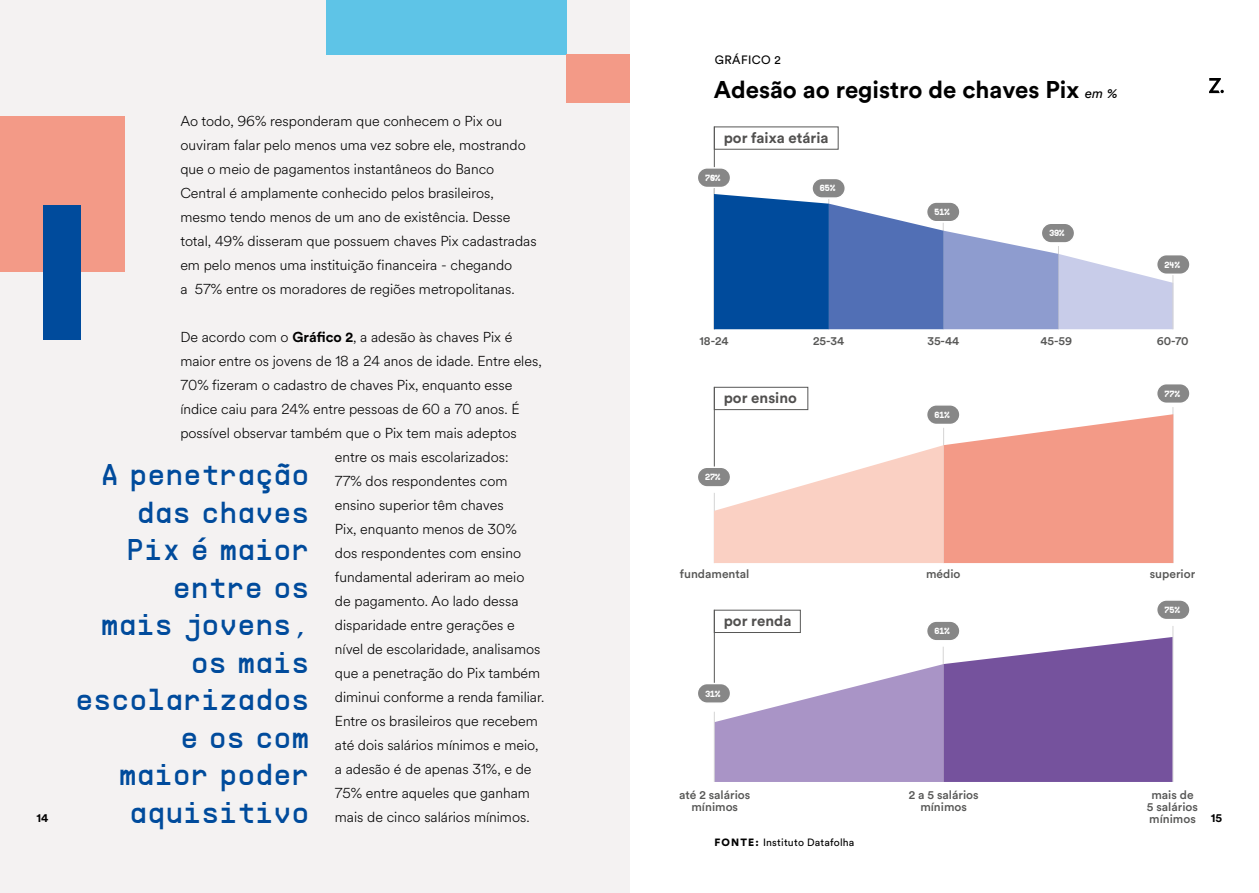
<style>
.page{position:relative;width:1259px;height:893px;background:#fff}
.page>*{position:absolute;margin:0;border:0;box-sizing:border-box;transform-origin:0 0}
.t1{font:30px/37.5px "Supply";color:#004b9c;text-align:right}
.t2{font:700 24px "Circular Std";color:#000}
.t3{font:700 15px "Circular Std";color:#51504f}
.t4{font:300 14.25px/24px "Circular Spotify Text";color:#000}
.t5{font:500 12px/12px "Circular Std";color:#575756;text-align:center}
.t6{font:12px "Circular Std";letter-spacing:.035em;color:#000}
.t7{font:700 12px "Circular Std";color:#000}
.t8{font:10.5px "Circular Std";letter-spacing:.02em;color:#000}
.t9{font:700 9px "Supply";letter-spacing:-.08em;color:#fff}
.s1{font-weight:400;font-style:italic;font-size:13.5px}
.s2{font-family:"Circular Std";font-weight:700}
.s3{font-weight:900}
</style>
<div class="page">
<div style="left:0;top:0;width:629px;height:893px;background:#f4f2f2"></div>
<div style="left:0;top:117px;width:124px;height:155px;background:#f39a87"></div>
<div style="left:43px;top:205px;width:38px;height:134px;background:#004b9c"></div>
<div style="left:326px;top:0;width:241px;height:54px;background:#5ec4e7"></div>
<div style="left:567px;top:54px;width:63px;height:48px;background:#f39a87"></div>
<hr style="left:1172px;top:626px;width:1px;height:156px;background:#d5d4d4">
<hr style="left:714px;top:712px;width:1px;height:70px;background:#d5d4d4">
<hr style="left:1172px;top:407px;width:1px;height:156px;background:#d5d4d4">
<hr style="left:714px;top:127px;width:1px;height:202px;background:#575756">
<hr style="left:714px;top:188px;width:1px;height:141px;background:#d5d4d4">
<div style="left:714px;top:127px;width:124px;height:23px;border:1px solid #575756"></div>
<div style="left:714px;top:387px;width:94px;height:23px;border:1px solid #575756"></div>
<div style="left:714px;top:610px;width:86px;height:23px;border:1px solid #575756"></div>
<hr style="left:714px;top:387px;width:1px;height:85px;background:#575756">
<hr style="left:714px;top:610px;width:1px;height:84px;background:#575756">
<svg style="left:714px;top:414px;width:459px;height:149px"></svg>
<svg style="left:715px;top:637px;width:457px;height:145px"></svg>
<svg style="left:714px;top:194px;width:459px;height:135px"></svg>
<div style="left:697px;top:168px;width:33px;height:20px;background:#878787;border-radius:10px"></div>
<div style="left:696px;top:167px;width:35px;height:21px;border:2px solid #fff;border-radius:10px"></div>
<div style="left:697px;top:467px;width:33px;height:20px;background:#878787;border-radius:10px"></div>
<div style="left:696px;top:466px;width:35px;height:22px;border:2px solid #fff;border-radius:10px"></div>
<div style="left:697px;top:683px;width:33px;height:20px;background:#878787;border-radius:10px"></div>
<div style="left:696px;top:683px;width:35px;height:21px;border:2px solid #fff;border-radius:10px"></div>
<div style="left:812px;top:178px;width:33px;height:20px;background:#878787;border-radius:10px"></div>
<div style="left:811px;top:178px;width:35px;height:21px;border:2px solid #fff;border-radius:10px"></div>
<div style="left:1041px;top:223px;width:33px;height:20px;background:#878787;border-radius:10px"></div>
<div style="left:1040px;top:222px;width:35px;height:22px;border:2px solid #fff;border-radius:10px"></div>
<div style="left:1156px;top:255px;width:34px;height:19px;background:#878787;border-radius:10px"></div>
<div style="left:1156px;top:254px;width:34px;height:21px;border:2px solid #fff;border-radius:10px"></div>
<div style="left:1156px;top:384px;width:34px;height:19px;background:#878787;border-radius:10px"></div>
<div style="left:1156px;top:383px;width:34px;height:21px;border:2px solid #fff;border-radius:10px"></div>
<div style="left:1156px;top:600px;width:34px;height:20px;background:#878787;border-radius:10px"></div>
<div style="left:1156px;top:599px;width:34px;height:21px;border:2px solid #fff;border-radius:10px"></div>
<div style="left:926px;top:202px;width:34px;height:20px;background:#878787;border-radius:10px"></div>
<div style="left:926px;top:201px;width:34px;height:21px;border:2px solid #fff;border-radius:10px"></div>
<div style="left:926px;top:405px;width:34px;height:19px;background:#878787;border-radius:10px"></div>
<div style="left:926px;top:404px;width:34px;height:21px;border:2px solid #fff;border-radius:10px"></div>
<div style="left:926px;top:621px;width:34px;height:20px;background:#878787;border-radius:10px"></div>
<div style="left:926px;top:620px;width:34px;height:21px;border:2px solid #fff;border-radius:10px"></div>
<svg style="left:1209px;top:78px;width:14px;height:15px"></svg>
<p class="t6" style="left:715px;top:52px;width:67px">GRÁFICO 2</p>
<h2 class="t2" style="left:714px;top:74px;width:405px">Adesão ao registro de chaves Pix <span class="s1">em %</span></h2>
<p class="t3" style="left:724px;top:128px;width:106px">por faixa etária</p>
<p class="t4" style="left:180px;top:109px;width:358px">Ao todo, 96% responderam que conhecem o Pix ou ouviram falar pelo menos uma vez sobre ele, mostrando que o meio de pagamentos instantâneos do Banco Central é amplamente conhecido pelos brasileiros, mesmo tendo menos de um ano de existência. Desse total, 49% disseram que possuem chaves Pix cadastradas em pelo menos uma instituição financeira - chegando<br>a 57% entre os moradores de regiões metropolitanas.</p>
<p class="t4" style="left:180px;top:325px;width:333px">De acordo com o <span class="s2">Gráfico 2</span>, a adesão às chaves Pix é</p>
<p class="t4" style="left:180px;top:349px;width:363px">maior entre os jovens de 18 a 24 anos de idade. Entre eles,</p>
<p class="t4" style="left:180px;top:373px;width:333px">70% fizeram o cadastro de chaves Pix, enquanto esse</p>
<p class="t4" style="left:180px;top:397px;width:341px">índice caiu para 24% entre pessoas de 60 a 70 anos. É</p>
<p class="t4" style="left:180px;top:421px;width:338px">possível observar também que o Pix tem mais adeptos</p>
<p class="t4" style="left:335px;top:445px;width:175px">entre os mais escolarizados:</p>
<p class="t4" style="left:335px;top:469px;width:174px">77% dos respondentes com</p>
<p class="t4" style="left:335px;top:493px;width:170px">ensino superior têm chaves</p>
<p class="t4" style="left:335px;top:517px;width:183px">Pix, enquanto menos de 30%</p>
<p class="t4" style="left:335px;top:541px;width:188px">dos respondentes com ensino</p>
<p class="t4" style="left:335px;top:565px;width:191px">fundamental aderiram ao meio</p>
<p class="t4" style="left:335px;top:589px;width:185px">de pagamento. Ao lado dessa</p>
<p class="t4" style="left:335px;top:613px;width:181px">disparidade entre gerações e</p>
<p class="t4" style="left:335px;top:637px;width:207px">nível de escolaridade, analisamos</p>
<p class="t4" style="left:335px;top:661px;width:207px">que a penetração do Pix também</p>
<p class="t4" style="left:335px;top:685px;width:211px">diminui conforme a renda familiar.</p>
<p class="t4" style="left:335px;top:709px;width:204px">Entre os brasileiros que recebem</p>
<p class="t4" style="left:335px;top:733px;width:205px">até dois salários mínimos e meio,</p>
<p class="t4" style="left:335px;top:757px;width:198px">a adesão é de apenas 31%, e de</p>
<p class="t4" style="left:335px;top:781px;width:196px">75% entre aqueles que ganham</p>
<p class="t4" style="left:335px;top:805px;width:196px">mais de cinco salários mínimos.</p>
<p class="t9" style="left:705px;top:171px;width:17px">70%</p>
<p class="t9" style="left:819px;top:182px;width:17px">65%</p>
<p class="t9" style="left:934px;top:205px;width:17px">51%</p>
<p class="t9" style="left:1049px;top:226px;width:17px">39%</p>
<p class="t9" style="left:1164px;top:258px;width:17px">24%</p>
<p class="t5" style="left:699px;top:334px;width:31px">18-24</p>
<p class="t5" style="left:813px;top:334px;width:32px">25-34</p>
<p class="t5" style="left:927px;top:334px;width:33px">35-44</p>
<p class="t5" style="left:1040px;top:334px;width:33px">45-59</p>
<p class="t5" style="left:1156px;top:334px;width:33px">60-70</p>
<p class="t9" style="left:1164px;top:387px;width:17px">77%</p>
<p class="t3" style="left:724px;top:388px;width:75px">por ensino</p>
<p class="t9" style="left:934px;top:408px;width:17px">61%</p>
<h1 class="t1" style="left:75px;top:456px;width:236px">A penetração das chaves<br>Pix é maior entre os<br>mais jovens, os mais escolarizados e os com<br>maior poder aquisitivo</h1>
<p class="t9" style="left:705px;top:470px;width:17px">27%</p>
<p class="t5" style="left:926px;top:568px;width:36px">médio</p>
<p class="t5" style="left:1149px;top:568px;width:47px">superior</p>
<p class="t5" style="left:680px;top:568px;width:71px">fundamental</p>
<p class="t9" style="left:1164px;top:603px;width:17px">75%</p>
<p class="t3" style="left:724px;top:611px;width:69px">por renda</p>
<p class="t9" style="left:934px;top:624px;width:17px">61%</p>
<p class="t9" style="left:705px;top:687px;width:17px">31%</p>
<p class="t5" style="left:679px;top:788px;width:73px">até 2 salários mínimos</p>
<p class="t5" style="left:908px;top:788px;width:71px">2 a 5 salários mínimos</p>
<p class="t5" style="left:1147px;top:788px;width:53px">mais de<br>5 salários mínimos</p>
<p class="t7" style="left:37px;top:810px;width:13px">14</p>
<p class="t7" style="left:1210px;top:810px;width:13px">15</p>
<p class="t8" style="left:714px;top:836px;width:142px"><span class="s3">FONTE:</span> Instituto Datafolha</p>
</div>
